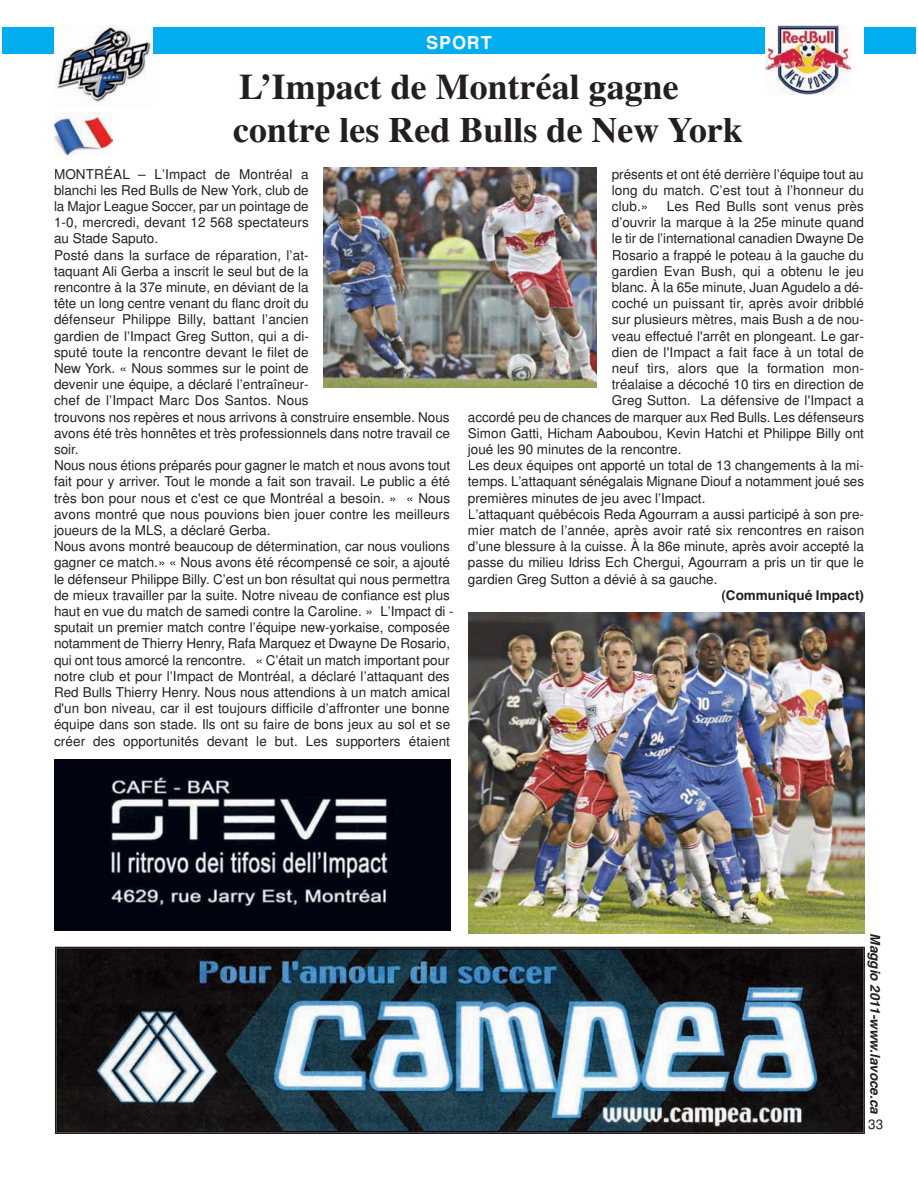
<style>
.page{position:relative;width:918px;height:1188px;background:#fff}
.page>*{position:absolute;margin:0;border:0;box-sizing:border-box;transform-origin:0 0}
.t1{font:700 36px/43.2px "Times";color:#231f20}
.t2{font:700 18px "Helvetica";letter-spacing:.05em;color:#fff}
.t3{font:13.5px/16.2px "Helvetica";color:#231f20}
.t4{font:italic 700 13.5px "Helvetica";color:#231f20}
.t5{font:700 13.5px "Helvetica";color:#231f20}
</style>
<div class="page">
<img style="left:56px;top:948px;width:807px;height:184px">
<div style="left:2px;top:27px;width:914px;height:27px;background:#00aeef"></div>
<img style="left:54px;top:26px;width:98px;height:76px">
<div style="left:766px;top:21px;width:98px;height:86px;background:#fff"></div>
<img style="left:766px;top:25px;width:85px;height:69px">
<img style="left:468px;top:612px;width:396px;height:322px">
<img style="left:324px;top:168px;width:273px;height:220px">
<img style="left:54px;top:113px;width:59px;height:42px">
<svg style="left:54px;top:759px;width:396px;height:171px;background:#1c1f2a"></svg>
<h2 class="t2" style="left:406px;top:37px;width:107px">ECONOMIA</h2>
<h2 class="t2" style="left:426px;top:37px;width:67px">SPORT</h2>
<h1 class="t1" style="left:233px;top:69px;width:511px">L’Impact de Montréal gagne contre les Red Bulls de New York</h1>
<p class="t3" style="left:54px;top:167px;width:401px">MONTRÉAL – L’Impact de Montréal a<br>blanchi les Red Bulls de New York, club de<br>la Major League Soccer, par un pointage de<br>1-0, mercredi, devant 12 568 spectateurs<br>au Stade Saputo.<br>Posté dans la surface de réparation, l’at-<br>taquant Ali Gerba a inscrit le seul but de la<br>rencontre à la 37e minute, en déviant de la<br>tête un long centre venant du flanc droit du<br>défenseur Philippe Billy, battant l’ancien<br>gardien de l’Impact Greg Sutton, qui a di -<br>sputé toute la rencontre devant le filet de<br>New York. « Nous sommes sur le point de<br>devenir une équipe, a déclaré l’entraîneur-<br>chef de l’Impact Marc Dos Santos. Nous<br>trouvons nos repères et nous arrivons à construire ensemble. Nous avons été très honnêtes et très professionnels dans notre travail ce soir.<br>Nous nous étions préparés pour gagner le match et nous avons tout fait pour y arriver. Tout le monde a fait son travail. Le public a été très bon pour nous et c'est ce que Montréal a besoin. » « Nous avons montré que nous pouvions bien jouer contre les meilleurs joueurs de la MLS, a déclaré Gerba.<br>Nous avons montré beaucoup de détermination, car nous voulions gagner ce match.» « Nous avons été récompensé ce soir, a ajouté le défenseur Philippe Billy. C’est un bon résultat qui nous permettra de mieux travailler par la suite. Notre niveau de confiance est plus haut en vue du match de samedi contre la Caroline. » L’Impact di - sputait un premier match contre l’équipe new-yorkaise, composée notamment de Thierry Henry, Rafa Marquez et Dwayne De Rosario, qui ont tous amorcé la rencontre. « C’était un match important pour notre club et pour l’Impact de Montréal, a déclaré l’attaquant des Red Bulls Thierry Henry. Nous nous attendions à un match amical d'un bon niveau, car il est toujours difficile d’affronter une bonne équipe dans son stade. Ils ont su faire de bons jeux au sol et se créer des opportunités devant le but. Les supporters étaient</p>
<p class="t3" style="left:612px;top:167px;width:254px;text-align:justify">présents et ont été derrière l’équipe tout au long du match. C’est tout à l’honneur du club.»</p>
<p class="t3" style="left:667px;top:199px;width:199px">Les Red Bulls sont venus près</p>
<p class="t3" style="left:612px;top:216px;width:254px">d’ouvrir la marque à la 25e minute quand</p>
<p class="t3" style="left:612px;top:232px;width:254px">le tir de l’international canadien Dwayne De</p>
<p class="t3" style="left:612px;top:248px;width:254px">Rosario a frappé le poteau à la gauche du</p>
<p class="t3" style="left:612px;top:264px;width:254px">gardien Evan Bush, qui a obtenu le jeu</p>
<p class="t3" style="left:612px;top:280px;width:253px">blanc. À la 65e minute, Juan Agudelo a dé-</p>
<p class="t3" style="left:612px;top:297px;width:254px">coché un puissant tir, après avoir dribblé</p>
<p class="t3" style="left:612px;top:313px;width:254px">sur plusieurs mètres, mais Bush a de nou-</p>
<p class="t3" style="left:612px;top:329px;width:254px">veau effectué l'arrêt en plongeant. Le gar-</p>
<p class="t3" style="left:612px;top:345px;width:254px">dien de l'Impact a fait face à un total de</p>
<p class="t3" style="left:612px;top:361px;width:254px">neuf tirs, alors que la formation mon-</p>
<p class="t3" style="left:612px;top:378px;width:254px">tréalaise a décoché 10 tirs en direction de</p>
<p class="t3" style="left:612px;top:394px;width:254px">Greg Sutton. La défensive de l'Impact a</p>
<p class="t3" style="left:468px;top:410px;width:398px">accordé peu de chances de marquer aux Red Bulls. Les défenseurs</p>
<p class="t3" style="left:468px;top:426px;width:398px">Simon Gatti, Hicham Aaboubou, Kevin Hatchi et Philippe Billy ont</p>
<p class="t3" style="left:468px;top:442px;width:215px">joué les 90 minutes de la rencontre.</p>
<p class="t3" style="left:468px;top:459px;width:398px">Les deux équipes ont apporté un total de 13 changements à la mi-</p>
<p class="t3" style="left:468px;top:475px;width:398px">temps. L’attaquant sénégalais Mignane Diouf a notamment joué ses</p>
<p class="t3" style="left:468px;top:491px;width:239px">premières minutes de jeu avec l’Impact.</p>
<p class="t3" style="left:468px;top:507px;width:398px">L’attaquant québécois Reda Agourram a aussi participé à son pre-</p>
<p class="t3" style="left:468px;top:523px;width:398px">mier match de l’année, après avoir raté six rencontres en raison</p>
<p class="t3" style="left:468px;top:540px;width:398px">d’une blessure à la cuisse. À la 86e minute, après avoir accepté la</p>
<p class="t3" style="left:468px;top:556px;width:398px">passe du milieu Idriss Ech Chergui, Agourram a pris un tir que le</p>
<p class="t3" style="left:468px;top:572px;width:251px">gardien Greg Sutton a dévié à sa gauche.</p>
<p class="t5" style="left:721px;top:590px;width:144px">(Communiqué Impact)</p>
<p class="t4" style="left:880px;top:933px;width:182px;rotate:90deg">Maggio 2011-www.lavoce.ca</p>
<p class="t3" style="left:868px;top:1118px;width:16px">33</p>
</div>
